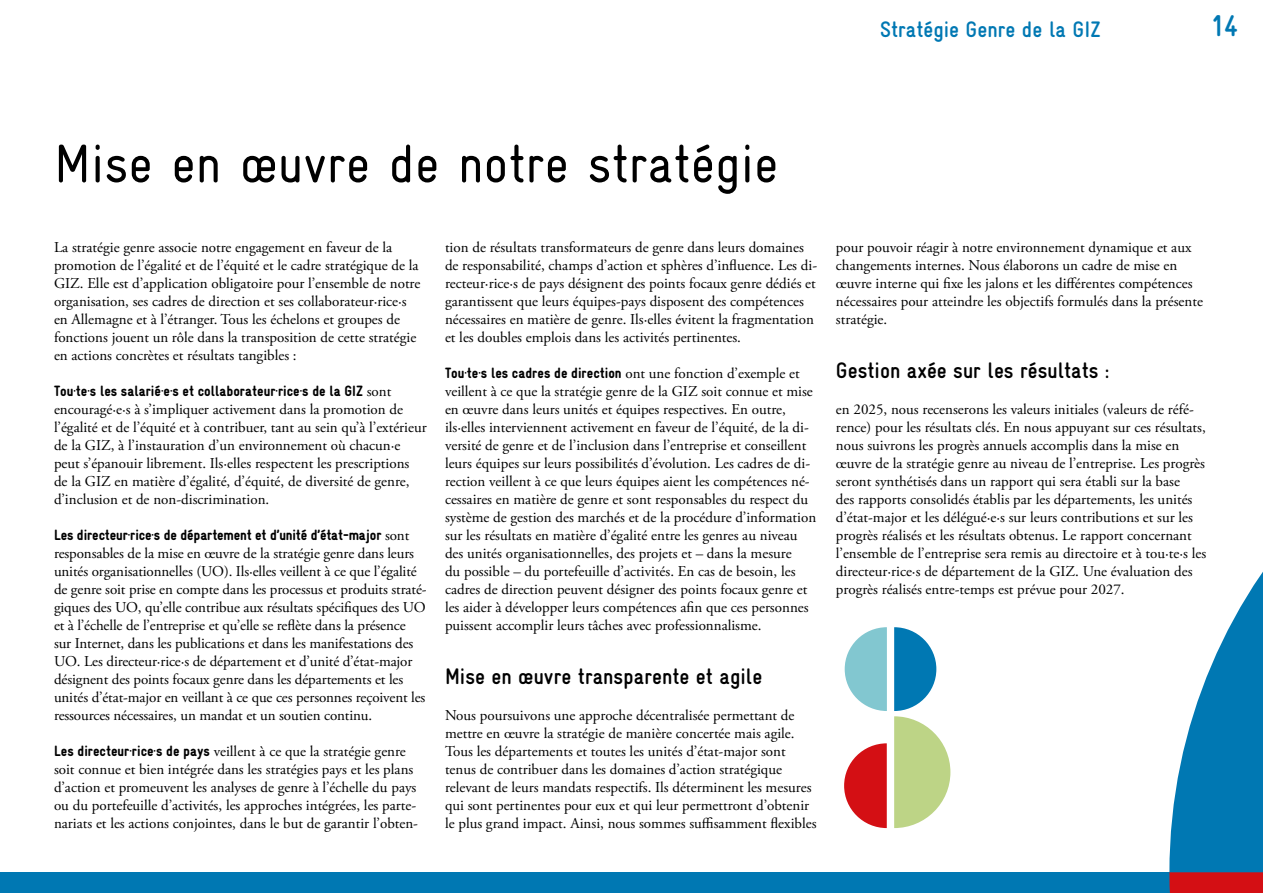
<style>
.page{position:relative;width:1263px;height:893px;background:#fff}
.page>*{position:absolute;margin:0;border:0;box-sizing:border-box;transform-origin:0 0}
.t1{font:54px "Gravur Condensed";color:#000}
.t2{font:700 30px "Gravur Condensed";color:#0078b3}
.t3{font:700 22.5px "Gravur Condensed";color:#000}
.t4{font:700 22.5px "Gravur Condensed";color:#0078b3}
.t5{font:15px/18px "Adobe Garamond Pro";color:#000}
.t6{font:900 15px "Gravur Condensed";color:#000}
.s1{font-family:"Adobe Garamond Pro";font-weight:400}
.s2{font-family:"Gravur Condensed";font-weight:900}
</style>
<div class="page">
<svg style="left:844px;top:743px;width:43px;height:85px"></svg>
<svg style="left:894px;top:627px;width:56px;height:201px"></svg>
<svg style="left:845px;top:627px;width:42px;height:84px"></svg>
<svg style="left:1169px;top:572px;width:94px;height:300px;fill:#0078b3"></svg>
<div style="left:0;top:872px;width:1263px;height:21px;background:#0078b3"></div>
<div style="left:1169px;top:872px;width:94px;height:21px;background:#d40f14"></div>
<h3 class="t4" style="left:880px;top:17px;width:222px">Stratégie Genre de la GIZ</h3>
<h2 class="t2" style="left:1211px;top:9px;width:29px">14</h2>
<h1 class="t1" style="left:54px;top:133px;width:726px">Mise en œuvre de notre stratégie</h1>
<p class="t5" style="left:54px;top:239px;width:368px">La stratégie genre associe notre engagement en faveur de la promotion de l’égalité et de l’équité et le cadre stratégique de la GIZ. Elle est d’application obligatoire pour l’ensemble de notre organisation, ses cadres de direction et ses collaborateur·rice·s en Allemagne et à l’étranger. Tous les échelons et groupes de fonctions jouent un rôle dans la transposition de cette stratégie en actions concrètes et résultats tangibles :</p>
<p class="t6" style="left:54px;top:383px;width:339px">Tou·te·s les salarié·e·s et collaborateur·rice·s de la GIZ <span class="s1">sont</span></p>
<p class="t5" style="left:54px;top:401px;width:374px">encouragé·e·s à s’impliquer activement dans la promotion de l’égalité et de l’équité et à contribuer, tant au sein qu’à l’extérieur de la GIZ, à l’instauration d’un environnement où chacun·e peut s’épanouir librement. Ils·elles respectent les prescriptions de la GIZ en matière d’égalité, d’équité, de diversité de genre, d’inclusion et de non-discrimination.</p>
<p class="t6" style="left:54px;top:527px;width:357px">Les directeur·rice·s de département et d’unité d’état-major <span class="s1">sont</span></p>
<p class="t5" style="left:54px;top:545px;width:374px">responsables de la mise en œuvre de la stratégie genre dans leurs unités organisationnelles (UO). Ils·elles veillent à ce que l’égalité de genre soit prise en compte dans les processus et produits straté&shy;giques des UO, qu’elle contribue aux résultats spécifiques des UO et à l’échelle de l’entreprise et qu’elle se reflète dans la présence sur Internet, dans les publications et dans les manifestations des UO. Les directeur·rice·s de département et d’unité d’état-major désignent des points focaux genre dans les départements et les unités d’état-major en veillant à ce que ces personnes reçoivent les ressources nécessaires, un mandat et un soutien continu.</p>
<p class="t5" style="left:54px;top:743px;width:366px"><span class="s2">Les directeur·rice·s de pays</span> veillent à ce que la stratégie genre soit connue et bien intégrée dans les stratégies pays et les plans d’action et promeuvent les analyses de genre à l’échelle du pays ou du portefeuille d’activités, les approches intégrées, les parte&shy;nariats et les actions conjointes, dans le but de garantir l’obten-</p>
<p class="t5" style="left:445px;top:239px;width:374px">tion de résultats transformateurs de genre dans leurs domaines de responsabilité, champs d’action et sphères d’influence. Les di&shy;recteur·rice·s de pays désignent des points focaux genre dédiés et garantissent que leurs équipes-pays disposent des compétences nécessaires en matière de genre. Ils·elles évitent la fragmentation et les doubles emplois dans les activités pertinentes.</p>
<p class="t6" style="left:445px;top:365px;width:356px">Tou·te·s les cadres de direction <span class="s1">ont une fonction d’exemple et</span></p>
<p class="t5" style="left:445px;top:383px;width:373px">veillent à ce que la stratégie genre de la GIZ soit connue et mise en œuvre dans leurs unités et équipes respectives. En outre, ils·elles interviennent activement en faveur de l’équité, de la di&shy;versité de genre et de l’inclusion dans l’entreprise et conseillent leurs équipes sur leurs possibilités d’évolution. Les cadres de di&shy;rection veillent à ce que leurs équipes aient les compétences né&shy;cessaires en matière de genre et sont responsables du respect du système de gestion des marchés et de la procédure d’information sur les résultats en matière d’égalité entre les genres au niveau des unités organisationnelles, des projets et – dans la mesure<br>du possible – du portefeuille d’activités. En cas de besoin, les cadres de direction peuvent désigner des points focaux genre et les aider à développer leurs compétences afin que ces personnes puissent accomplir leurs tâches avec professionnalisme.</p>
<h3 class="t3" style="left:445px;top:664px;width:319px">Mise en œuvre transparente et agile</h3>
<p class="t5" style="left:445px;top:707px;width:373px">Nous poursuivons une approche décentralisée permettant de mettre en œuvre la stratégie de manière concertée mais agile.<br>Tous les départements et toutes les unités d’état-major sont tenus de contribuer dans les domaines d’action stratégique relevant de leurs mandats respectifs. Ils déterminent les mesures qui sont pertinentes pour eux et qui leur permettront d’obtenir le plus grand impact. Ainsi, nous sommes suffisamment flexibles</p>
<p class="t5" style="left:836px;top:239px;width:368px">pour pouvoir réagir à notre environnement dynamique et aux changements internes. Nous élaborons un cadre de mise en œuvre interne qui fixe les jalons et les différentes compétences nécessaires pour atteindre les objectifs formulés dans la présente stratégie.</p>
<h3 class="t3" style="left:836px;top:358px;width:275px">Gestion axée sur les résultats :</h3>
<p class="t5" style="left:836px;top:401px;width:372px">en 2025, nous recenserons les valeurs initiales (valeurs de réfé&shy;rence) pour les résultats clés. En nous appuyant sur ces résultats, nous suivrons les progrès annuels accomplis dans la mise en œuvre de la stratégie genre au niveau de l’entreprise. Les progrès seront synthétisés dans un rapport qui sera établi sur la base<br>des rapports consolidés établis par les départements, les unités d’état-major et les délégué·e·s sur leurs contributions et sur les progrès réalisés et les résultats obtenus. Le rapport concernant l’ensemble de l’entreprise sera remis au directoire et à tou·te·s les directeur·rice·s de département de la GIZ. Une évaluation des progrès réalisés entre-temps est prévue pour 2027.</p>
</div>
